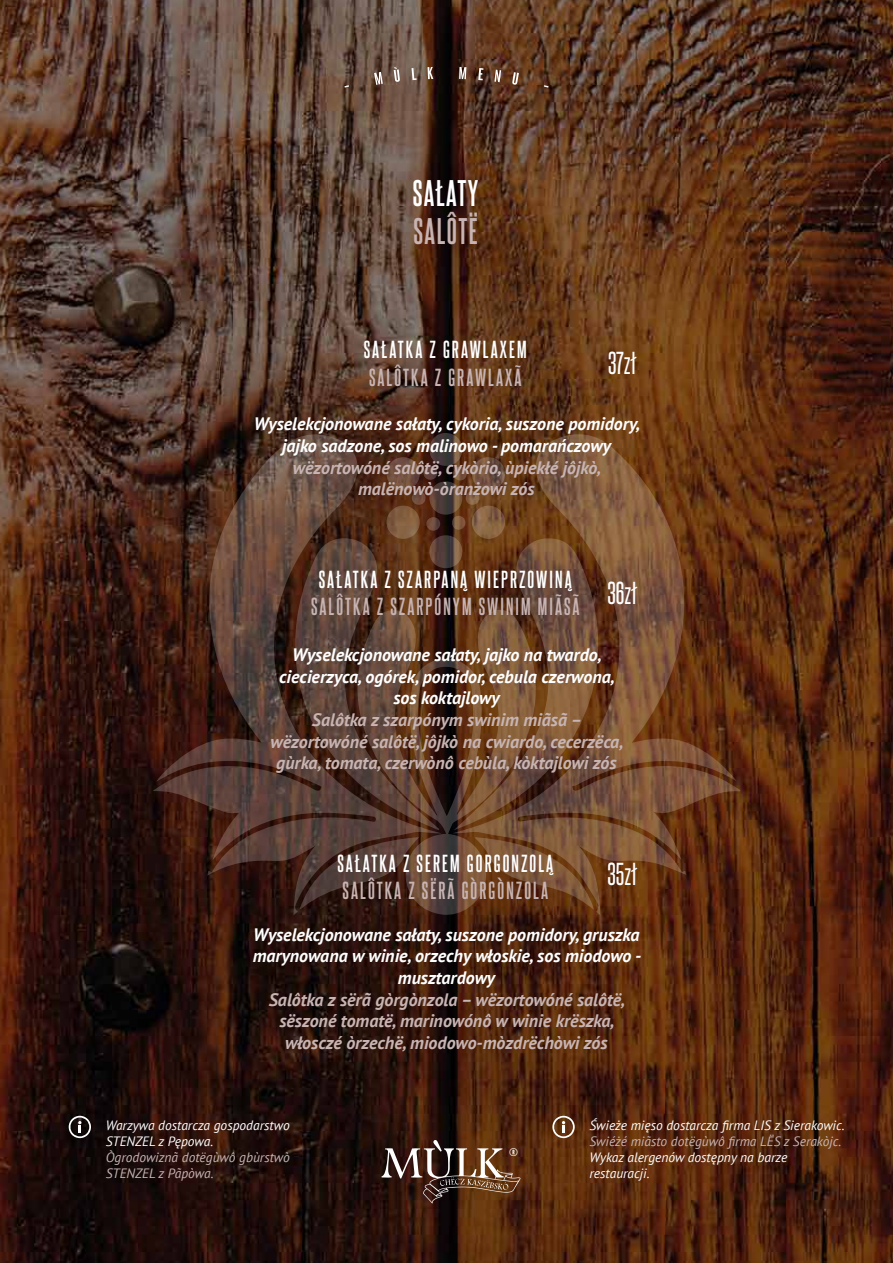
<style>
.page{position:relative;width:893px;height:1263px;background:#fff}
.page>*{position:absolute;margin:0;border:0;box-sizing:border-box;transform-origin:0 0}
.t1{font:700 31.5px "Steelfish Rg";letter-spacing:.05em;color:#fff}
.t2{font:700 31.5px "Steelfish Rg";letter-spacing:.05em;color:#c7b4b3}
.t3{font:27px "Steelfish Rg";color:#fff}
.t4{font:700 21px/27.3px "Steelfish Rg";letter-spacing:.1em;color:#c7b4b3}
.t5{font:700 21px "Steelfish Rg";letter-spacing:.1em;color:#fff}
.t6{font:italic 700 18px/21.6px "PT Sans";color:#c7b4b3;text-align:center}
.t7{font:italic 700 18px/21.6px "PT Sans";color:#fff;text-align:center}
.t8{font:italic 13.5px/16.2px "PT Sans";color:#fff}
.t9{font:italic 13.5px/16.2px "PT Sans";color:#c7b4b3}
.t10{font:11.7px "Alternate Got No 1 D";color:#fff}
.s1{color:#fff}
</style>
<div class="page">
<img style="left:0;top:0;width:893px;height:1263px">
<svg style="left:453px;top:433px;width:287px;height:482px;background:#6e4122"></svg>
<svg style="left:153px;top:433px;width:288px;height:482px;background:#4a2f24"></svg>
<svg style="left:352px;top:607px;width:191px;height:308px;background:#422d25"></svg>
<svg style="left:454px;top:538px;width:145px;height:292px;background:#6e472d"></svg>
<svg style="left:293px;top:535px;width:146px;height:295px;background:#583b2c"></svg>
<svg style="left:299px;top:837px;width:120px;height:72px;background:#482f27"></svg>
<svg style="left:474px;top:837px;width:120px;height:73px;background:#734828"></svg>
<svg style="left:472px;top:457px;width:33px;height:33px"></svg>
<svg style="left:386px;top:505px;width:34px;height:34px"></svg>
<svg style="left:472px;top:505px;width:33px;height:34px"></svg>
<svg style="left:429px;top:481px;width:33px;height:34px"></svg>
<svg style="left:387px;top:457px;width:33px;height:33px"></svg>
<svg style="left:429px;top:535px;width:33px;height:33px"></svg>
<svg style="left:429px;top:433px;width:33px;height:33px"></svg>
<svg style="left:423px;top:466px;width:15px;height:14px"></svg>
<svg style="left:466px;top:491px;width:13px;height:14px"></svg>
<svg style="left:412px;top:491px;width:14px;height:14px"></svg>
<svg style="left:452px;top:516px;width:13px;height:14px"></svg>
<svg style="left:453px;top:467px;width:14px;height:13px"></svg>
<svg style="left:426px;top:517px;width:14px;height:14px"></svg>
<svg style="left:381px;top:1140px;width:139px;height:63px;background:#5e4232"></svg>
<svg style="left:344px;top:85px;width:5px;height:3px"></svg>
<svg style="left:374px;top:72px;width:9px;height:13px"></svg>
<svg style="left:394px;top:67px;width:6px;height:15px"></svg>
<svg style="left:412px;top:68px;width:5px;height:12px"></svg>
<svg style="left:427px;top:67px;width:6px;height:12px"></svg>
<svg style="left:459px;top:67px;width:7px;height:12px"></svg>
<svg style="left:478px;top:68px;width:5px;height:12px"></svg>
<svg style="left:494px;top:70px;width:7px;height:12px"></svg>
<svg style="left:512px;top:72px;width:7px;height:13px"></svg>
<svg style="left:544px;top:85px;width:5px;height:3px"></svg>
<svg style="left:551px;top:1116px;width:25px;height:22px"></svg>
<svg style="left:68px;top:1116px;width:24px;height:22px"></svg>
<h1 class="t1" style="left:413px;top:174px;width:67px">SAŁATY</h1>
<h1 class="t2" style="left:413px;top:211px;width:66px">SALÔTË</h1>
<p class="t5" style="left:364px;top:337px;width:164px">SAŁATKA Z GRAWLAXEM</p>
<p class="t4" style="left:369px;top:363px;width:154px">SALÔTKA Z GRAWLAXÃ</p>
<h2 class="t3" style="left:608px;top:347px;width:30px">37zł</h2>
<p class="t7" style="left:254px;top:413px;width:388px">Wyselekcjonowane sałaty, cykoria, suszone pomidory, jajko sadzone, sos malinowo - pomarańczowy</p>
<p class="t6" style="left:293px;top:456px;width:310px">wëzortowóné salôtë, cykòrio, ùpiekłé jôjkò, malënowò-òranżowi zós</p>
<p class="t4" style="left:311px;top:565px;width:327px;text-indent:8px"><span class="s1">SAŁATKA Z SZARPANĄ WIEPRZOWINĄ<br></span>SALÔTKA Z SZARPÓNYM SWINIM MIÃSÃ <sup>36zł</sup></p>
<p class="t7" style="left:279px;top:644px;width:337px">Wyselekcjonowane sałaty, jajko na twardo, ciecierzyca, ogórek, pomidor, cebula czerwona, sos koktajlowy</p>
<p class="t6" style="left:271px;top:708px;width:354px">Salôtka z szarpónym swinim miãsã – wëzortowóné salôtë, jôjkò na cwiardo, cecerzëca, gùrka, tomata, czerwònô cebùla, kòktajlowi zós</p>
<p class="t5" style="left:337px;top:850px;width:217px">SAŁATKA Z SEREM GORGONZOLĄ</p>
<p class="t4" style="left:343px;top:876px;width:207px">SALÔTKA Z SËRÃ GÒRGÒNZOLA</p>
<p class="t7" style="left:253px;top:923px;width:390px">Wyselekcjonowane sałaty, suszone pomidory, gruszka marynowana w winie, orzechy włoskie, sos miodowo - musztardowy</p>
<p class="t6" style="left:269px;top:988px;width:358px">Salôtka z sërã gòrgònzola – wëzortowóné salôtë, sëszoné tomatë, marinowónô w winie krëszka, włosczé òrzechë, miodowo-mòzdrëchòwi zós</p>
<h2 class="t3" style="left:607px;top:857px;width:31px">35zł</h2>
<p class="t8" style="left:106px;top:1116px;width:185px">Warzywa dostarcza gospodarstwo<br>STENZEL z Pępowa.</p>
<p class="t9" style="left:106px;top:1149px;width:186px">Ògrodowiznã dotëgùwô gbùrstwò<br>STENZEL z Pãpòwa.</p>
<p class="t10" style="left:509px;top:1146px;width:10px">®</p>
<p class="t8" style="left:589px;top:1116px;width:257px">Świeże mięso dostarcza firma LIS z Sierakowic.</p>
<p class="t9" style="left:589px;top:1132px;width:253px">Swiéżé miãsto dotëgùwô firma LËS z Serakòjc.</p>
<p class="t8" style="left:589px;top:1149px;width:199px">Wykaz alergenów dostępny na barze restauracji.</p>
</div>
